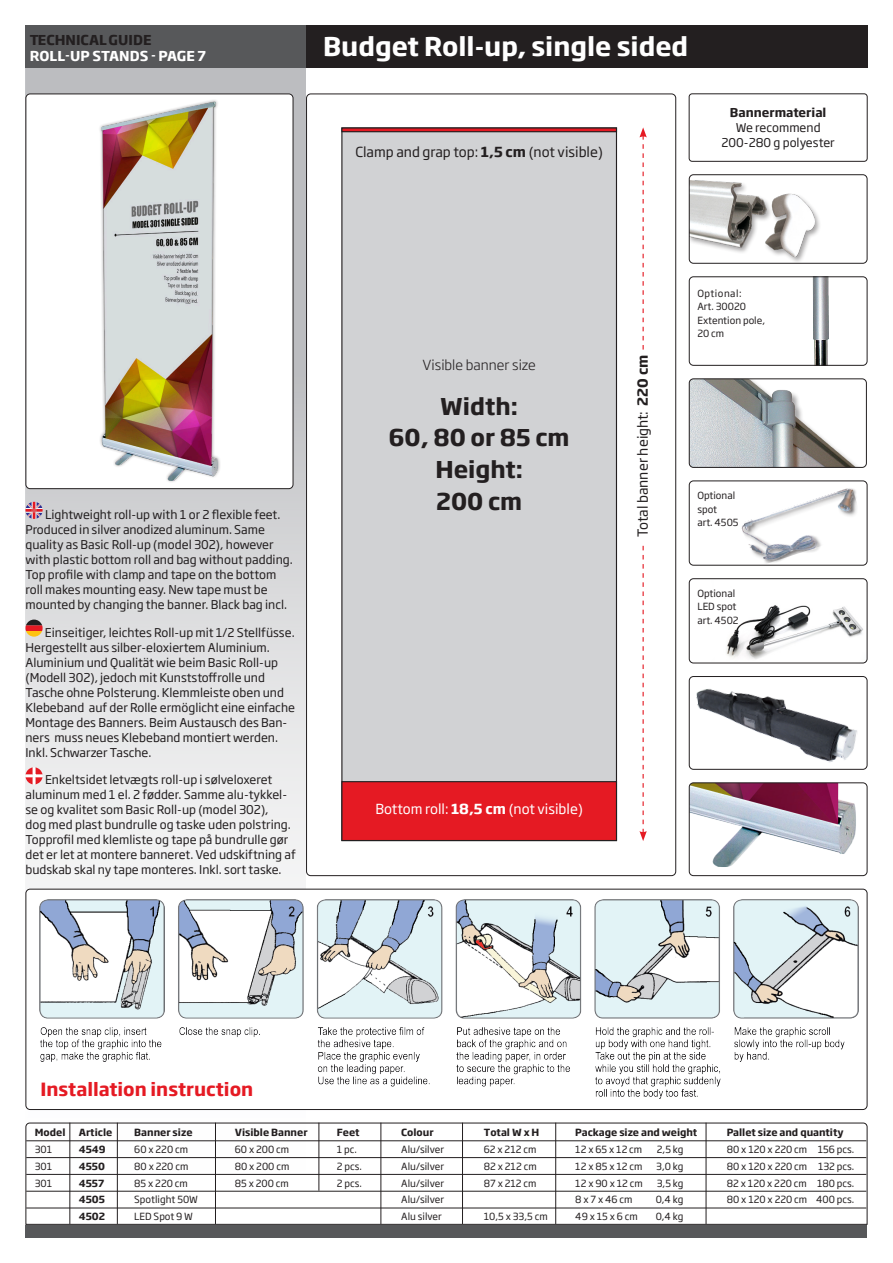
<style>
.page{position:relative;width:893px;height:1263px;background:#fff}
.page>*{position:absolute;margin:0;border:0;box-sizing:border-box;transform-origin:0 0}
.t1{font:700 25.5px "Soho Gothic Pro";color:#fff}
.t2{font:700 22.95px "Soho Gothic Pro";color:#231f20}
.t3{font:700 18px "Soho Gothic Pro";color:#e51a23}
.t4{font:13.8px "Soho Gothic Pro";color:#231f20}
.t5{font:13.8px "Soho Gothic Pro";color:#fff}
.t6{font:300 13.8px "Soho Gothic Pro";color:#231f20}
.t7{font:700 13.5px "Soho Gothic Pro";letter-spacing:.005em;color:#fff}
.t8{font:700 13.5px "Soho Gothic Pro";letter-spacing:.005em;color:#231f20}
.Model_nr__og_navn{font:12px/15px "Soho Gothic Pro";color:#231f20}
.t9{font:700 12px "Soho Gothic Pro";color:#231f20}
.t10{font:9.75px/13.5px "Soho Gothic Pro";color:#231f20}
.t11{font:700 9.75px "Soho Gothic Pro";color:#231f20}
.s1{font-weight:700}
</style>
<div class="page">
<div style="left:306px;top:26px;width:561px;height:42px;background:#231f20"></div>
<div style="left:26px;top:26px;width:280px;height:42px;background:#57585a"></div>
<div style="left:26px;top:1225px;width:841px;height:12px;background:#57585a"></div>
<svg style="left:26px;top:68px;width:280px;height:1042px"></svg>
<div style="left:26px;top:94px;width:267px;height:395px;background:#fff;border-radius:4px"></div>
<div style="left:26px;top:94px;width:267px;height:395px;border:1px solid #231f20;border-radius:4px"></div>
<div style="left:689px;top:179px;width:133px;height:84px;background:#231f20;opacity:.4"></div>
<img style="left:691px;top:180px;width:124px;height:77px">
<div style="left:689px;top:174px;width:178px;height:90px;border:1px solid #231f20;border-radius:4px"></div>
<img style="left:691px;top:380px;width:174px;height:86px">
<div style="left:689px;top:378px;width:178px;height:90px;border:1px solid #231f20;border-radius:4px"></div>
<img style="left:696px;top:689px;width:161px;height:74px">
<div style="left:689px;top:676px;width:178px;height:94px;border:1px solid #231f20;border-radius:4px"></div>
<img style="left:691px;top:784px;width:165px;height:83px">
<div style="left:689px;top:782px;width:178px;height:94px;border:1px solid #231f20;border-radius:4px"></div>
<img style="left:812px;top:278px;width:17px;height:86px">
<div style="left:689px;top:276px;width:178px;height:90px;border:1px solid #231f20;border-radius:4px"></div>
<svg style="left:26px;top:502px;width:17px;height:17px"></svg>
<svg style="left:26px;top:619px;width:17px;height:18px"></svg>
<svg style="left:26px;top:767px;width:17px;height:17px"></svg>
<div style="left:98px;top:98px;width:123px;height:385px;background:#231f20;opacity:.5"></div>
<img style="left:102px;top:102px;width:116px;height:378px">
<div style="left:26px;top:889px;width:841px;height:220px;background:#fff;border-radius:4px"></div>
<img style="left:39px;top:899px;width:820px;height:200px">
<div style="left:26px;top:889px;width:841px;height:221px;border:1px solid #231f20;border-radius:4px"></div>
<svg style="left:25px;top:1122px;width:843px;height:103px"></svg>
<hr style="left:117px;top:1123px;width:1px;height:101px;background:#231f20">
<hr style="left:215px;top:1123px;width:1px;height:101px;background:#231f20">
<hr style="left:69px;top:1123px;width:1px;height:101px;background:#231f20">
<hr style="left:462px;top:1123px;width:1px;height:101px;background:#231f20">
<hr style="left:555px;top:1123px;width:1px;height:101px;background:#231f20">
<hr style="left:706px;top:1123px;width:1px;height:101px;background:#231f20">
<hr style="left:319px;top:1123px;width:1px;height:68px;background:#231f20">
<hr style="left:380px;top:1123px;width:1px;height:101px;background:#231f20">
<div style="left:342px;top:128px;width:274px;height:712px;background:#d1d2d4"></div>
<hr style="left:342px;top:128px;width:274px;height:4px;background:#e51a23">
<div style="left:341px;top:127px;width:276px;height:5px;border:1px solid #231f20"></div>
<div style="left:342px;top:782px;width:274px;height:58px;background:#e51a23"></div>
<div style="left:341px;top:781px;width:276px;height:60px;border:1px solid #231f20"></div>
<svg style="left:639px;top:127px;width:8px;height:714px"></svg>
<div style="left:637px;top:350px;width:11px;height:192px;background:#fff"></div>
<div style="left:689px;top:94px;width:178px;height:68px;border:1px solid #231f20;border-radius:3px"></div>
<div style="left:689px;top:480px;width:178px;height:86px;border:1px solid #231f20;border-radius:4px"></div>
<img style="left:726px;top:579px;width:141px;height:84px">
<div style="left:689px;top:578px;width:178px;height:85px;border:1px solid #231f20;border-radius:4px"></div>
<img style="left:740px;top:487px;width:126px;height:79px">
<p class="t8" style="left:30px;top:29px;width:123px">TECHNICAL GUIDE</p>
<p class="t7" style="left:30px;top:45px;width:178px">ROLL-UP STANDS - PAGE 7</p>
<p class="t1" style="left:323px;top:27px;width:367px">Budget Roll-up, single sided</p>
<p class="t4" style="left:355px;top:141px;width:249px">Clamp and grap top: <span class="s1">1,5 cm</span> (not visible)</p>
<p class="t9" style="left:730px;top:103px;width:98px">Bannermaterial</p>
<p class="Model_nr__og_navn" style="left:721px;top:120px;width:115px;text-align:center">We recommend<br>200-280 g polyester</p>
<p class="Model_nr__og_navn" style="left:26px;top:506px;width:269px;text-indent:20px">Lightweight roll-up with 1 or 2 flexible feet.<br>Produced in silver anodized aluminum. Same quality as Basic Roll-up (model 302), however with plastic bottom roll and bag without padding.<br>Top profile with clamp and tape on the bottom roll makes mounting easy. New tape must be mounted by changing the banner. Black bag incl.</p>
<p class="Model_nr__og_navn" style="left:26px;top:624px;width:271px;text-indent:19px">Einseitiger, leichtes Roll-up mit 1/2 Stellfüsse.<br>Hergestellt aus silber-eloxiertem Aluminium.<br>Aluminium und Qualität wie beim Basic Roll-up (Modell 302), jedoch mit Kunststoffrolle und Tasche ohne Polsterung. Klemmleiste oben und Klebeband auf der Rolle ermöglicht eine einfache Montage des Banners. Beim Austausch des Ban&shy;ners muss neues Klebeband montiert werden.<br>Inkl. Schwarzer Tasche.</p>
<p class="Model_nr__og_navn" style="left:26px;top:772px;width:272px;text-indent:20px">Enkeltsidet letvægts roll-up i sølveloxeret aluminum med 1 el. 2 fødder. Samme alu-tykkel&shy;se og kvalitet som Basic Roll-up (model 302),<br>dog med plast bundrulle og taske uden polstring.<br>Topprofil med klemliste og tape på bundrulle gør det er let at montere banneret. Ved udskiftning af budskab skal ny tape monteres. Inkl. sort taske.</p>
<p class="t6" style="left:423px;top:354px;width:115px">Visible banner size</p>
<p class="t2" style="left:440px;top:388px;width:79px">Width:</p>
<p class="t2" style="left:389px;top:420px;width:182px">60, 80 or 85 cm</p>
<p class="t2" style="left:435px;top:451px;width:89px">Height:</p>
<p class="t2" style="left:436px;top:483px;width:88px">200 cm</p>
<p class="t4" style="left:632px;top:537px;width:184px;rotate:-90deg">Total banner height: <span class="s1">220 cm</span></p>
<p class="t10" style="left:697px;top:286px;width:69px">Optional:<br>Art. 30020<br>Extention pole,<br>20 cm</p>
<p class="t10" style="left:697px;top:488px;width:43px">Optional spot<br>art. 4505</p>
<p class="t10" style="left:697px;top:586px;width:43px">Optional<br>LED spot art. 4502</p>
<p class="t5" style="left:375px;top:798px;width:209px">Bottom roll: <span class="s1">18,5 cm</span> (not visible)</p>
<p class="t3" style="left:40px;top:1075px;width:214px">Installation instruction</p>
<p class="t11" style="left:35px;top:1125px;width:32px">Model</p>
<p class="t11" style="left:79px;top:1125px;width:35px">Article</p>
<p class="t11" style="left:134px;top:1125px;width:60px">Banner size</p>
<p class="t11" style="left:235px;top:1125px;width:74px">Visible Banner</p>
<p class="t11" style="left:337px;top:1125px;width:24px">Feet</p>
<p class="t11" style="left:401px;top:1125px;width:34px">Colour</p>
<p class="t11" style="left:484px;top:1125px;width:57px">Total W x H</p>
<p class="t11" style="left:575px;top:1125px;width:123px">Package size and weight</p>
<p class="t11" style="left:727px;top:1125px;width:118px">Pallet size and quantity</p>
<p class="t10" style="left:35px;top:1142px;width:19px">301</p>
<p class="t11" style="left:79px;top:1141px;width:28px">4549</p>
<p class="t10" style="left:134px;top:1142px;width:55px">60 x 220 cm</p>
<p class="t10" style="left:235px;top:1142px;width:56px">60 x 200 cm</p>
<p class="t10" style="left:337px;top:1142px;width:22px">1 pc.</p>
<p class="t10" style="left:401px;top:1142px;width:44px">Alu/silver</p>
<p class="t10" style="left:484px;top:1142px;width:54px">62 x 212 cm</p>
<p class="t10" style="left:575px;top:1142px;width:68px">12 x 65 x 12 cm</p>
<p class="t10" style="left:657px;top:1142px;width:28px">2,5 kg</p>
<p class="t10" style="left:727px;top:1142px;width:129px">80 x 120 x 220 cm 156 pcs.</p>
<p class="t10" style="left:35px;top:1159px;width:19px">301</p>
<p class="t11" style="left:79px;top:1158px;width:28px">4550</p>
<p class="t10" style="left:134px;top:1159px;width:56px">80 x 220 cm</p>
<p class="t10" style="left:235px;top:1159px;width:56px">80 x 200 cm</p>
<p class="t10" style="left:337px;top:1159px;width:27px">2 pcs.</p>
<p class="t10" style="left:401px;top:1159px;width:44px">Alu/silver</p>
<p class="t10" style="left:484px;top:1159px;width:54px">82 x 212 cm</p>
<p class="t10" style="left:575px;top:1159px;width:69px">12 x 85 x 12 cm</p>
<p class="t10" style="left:656px;top:1159px;width:29px">3,0 kg</p>
<p class="t10" style="left:727px;top:1159px;width:129px">80 x 120 x 220 cm 132 pcs.</p>
<p class="t10" style="left:35px;top:1176px;width:19px">301</p>
<p class="t11" style="left:79px;top:1175px;width:27px">4557</p>
<p class="t10" style="left:134px;top:1176px;width:55px">85 x 220 cm</p>
<p class="t10" style="left:235px;top:1176px;width:56px">85 x 200 cm</p>
<p class="t10" style="left:337px;top:1176px;width:27px">2 pcs.</p>
<p class="t10" style="left:401px;top:1176px;width:44px">Alu/silver</p>
<p class="t10" style="left:484px;top:1176px;width:54px">87 x 212 cm</p>
<p class="t10" style="left:575px;top:1176px;width:69px">12 x 90 x 12 cm</p>
<p class="t10" style="left:657px;top:1176px;width:28px">3,5 kg</p>
<p class="t10" style="left:727px;top:1176px;width:129px">82 x 120 x 220 cm 180 pcs.</p>
<p class="t11" style="left:79px;top:1192px;width:28px">4505</p>
<p class="t10" style="left:134px;top:1192px;width:65px">Spotlight 50W</p>
<p class="t10" style="left:401px;top:1192px;width:44px">Alu/silver</p>
<p class="t10" style="left:575px;top:1192px;width:59px">8 x 7 x 46 cm</p>
<p class="t10" style="left:656px;top:1192px;width:29px">0,4 kg</p>
<p class="t10" style="left:727px;top:1192px;width:129px">80 x 120 x 220 cm 400 pcs.</p>
<p class="t11" style="left:79px;top:1209px;width:28px">4502</p>
<p class="t10" style="left:134px;top:1209px;width:60px">LED Spot 9 W</p>
<p class="t10" style="left:401px;top:1209px;width:42px">Alu silver</p>
<p class="t10" style="left:484px;top:1209px;width:65px">10,5 x 33,5 cm</p>
<p class="t10" style="left:575px;top:1209px;width:64px">49 x 15 x 6 cm</p>
<p class="t10" style="left:656px;top:1209px;width:29px">0,4 kg</p>
</div>
